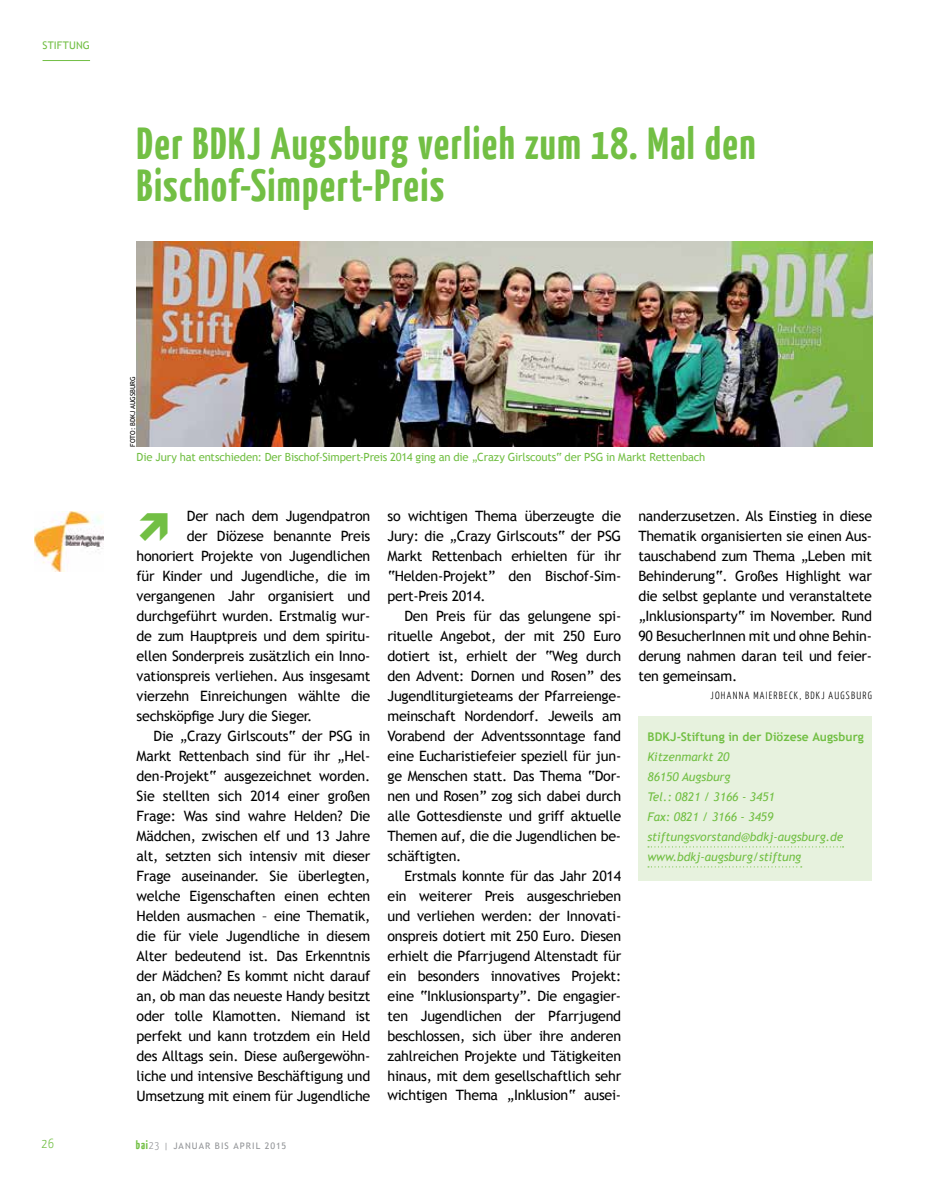
<style>
.page{position:relative;width:936px;height:1191px;background:#fff}
.page>*{position:absolute;margin:0;border:0;box-sizing:border-box;transform-origin:0 0}
.t1{font:700 45px/42px "BDKJ";letter-spacing:.02em;color:#72bf44}
.t2{font:14.25px/20px "Trebuchet MS";letter-spacing:-.015em;color:#000;text-align:justify}
.t3{font:300 13.5px "BDKJ";color:#72bf44}
.t4{font:italic 12px/20px "Trebuchet MS";letter-spacing:-.005em;color:#72bf44}
.t5{font:700 12px "Trebuchet MS";letter-spacing:.005em;color:#72bf44}
.t6{font:11.25px "Trebuchet MS";letter-spacing:-.015em;color:#72bf44}
.t7{font:300 10.5px "BDKJ";letter-spacing:.105em;color:#000}
.t8{font:10.5px "Trebuchet MS";letter-spacing:.015em;color:#72bf44}
.t9{font:9px "Trebuchet MS";letter-spacing:.115em;color:#939598}
.t10{font:6.75px "Trebuchet MS";color:#000}
.s1{font-family:"BDKJ";font-weight:700;font-size:12px;color:#72bf44}
.s2{font-family:"BDKJ";font-weight:300;font-size:11.25px}
</style>
<div class="page">
<hr style="left:43px;top:60px;width:47px;height:1px;background:#72bf44">
<img style="left:137px;top:241px;width:735px;height:206px">
<img style="left:34px;top:511px;width:69px;height:60px">
<div style="left:638px;top:716px;width:234px;height:165px;background:#e7f2de"></div>
<svg style="left:648px;top:846px;width:195px;height:1px"></svg>
<svg style="left:648px;top:866px;width:153px;height:1px"></svg>
<p class="t8" style="left:43px;top:39px;width:49px">STIFTUNG</p>
<h1 class="t1" style="left:137px;top:121px;width:621px">Der BDKJ Augsburg verlieh zum 18. Mal den<br>Bischof-Simpert-Preis</h1>
<p class="t10" style="left:129px;top:447px;width:72px;rotate:-90deg">FOTO: BDKJ AUGSBURG</p>
<p class="t6" style="left:137px;top:450px;width:570px">Die Jury hat entschieden: Der Bischof-Simpert-Preis 2014 ging an die „Crazy Girlscouts“ der PSG in Markt Rettenbach</p>
<p class="t2" style="left:187px;top:506px;width:185px">Der nach dem Jugendpatron</p>
<p class="t2" style="left:187px;top:526px;width:185px">der Diözese benannte Preis</p>
<p class="t2" style="left:137px;top:546px;width:235px">honoriert Projekte von Jugendlichen</p>
<p class="t2" style="left:137px;top:566px;width:235px">für Kinder und Jugendliche, die im</p>
<p class="t2" style="left:137px;top:586px;width:235px">vergangenen Jahr organisiert und</p>
<p class="t2" style="left:137px;top:606px;width:235px">durchgeführt wurden. Erstmalig wur-</p>
<p class="t2" style="left:137px;top:626px;width:235px">de zum Hauptpreis und dem spiritu-</p>
<p class="t2" style="left:137px;top:646px;width:235px">ellen Sonderpreis zusätzlich ein Inno-</p>
<p class="t2" style="left:137px;top:666px;width:235px">vationspreis verliehen. Aus insgesamt</p>
<p class="t2" style="left:137px;top:686px;width:235px">vierzehn Einreichungen wählte die</p>
<p class="t2" style="left:137px;top:706px;width:177px">sechsköpfige Jury die Sieger.</p>
<p class="t2" style="left:154px;top:726px;width:218px">Die „Crazy Girlscouts“ der PSG in</p>
<p class="t2" style="left:137px;top:746px;width:235px">Markt Rettenbach sind für ihr „Hel-</p>
<p class="t2" style="left:137px;top:766px;width:235px">den-Projekt“ ausgezeichnet worden.</p>
<p class="t2" style="left:137px;top:786px;width:235px">Sie stellten sich 2014 einer großen</p>
<p class="t2" style="left:137px;top:806px;width:235px">Frage: Was sind wahre Helden? Die</p>
<p class="t2" style="left:137px;top:826px;width:235px">Mädchen, zwischen elf und 13 Jahre</p>
<p class="t2" style="left:137px;top:846px;width:235px">alt, setzten sich intensiv mit dieser</p>
<p class="t2" style="left:137px;top:866px;width:235px">Frage auseinander. Sie überlegten,</p>
<p class="t2" style="left:137px;top:886px;width:235px">welche Eigenschaften einen echten</p>
<p class="t2" style="left:137px;top:906px;width:235px">Helden ausmachen – eine Thematik,</p>
<p class="t2" style="left:137px;top:926px;width:235px">die für viele Jugendliche in diesem</p>
<p class="t2" style="left:137px;top:946px;width:235px">Alter bedeutend ist. Das Erkenntnis</p>
<p class="t2" style="left:137px;top:966px;width:235px">der Mädchen? Es kommt nicht darauf</p>
<p class="t2" style="left:137px;top:986px;width:235px">an, ob man das neueste Handy besitzt</p>
<p class="t2" style="left:137px;top:1006px;width:235px">oder tolle Klamotten. Niemand ist</p>
<p class="t2" style="left:137px;top:1026px;width:235px">perfekt und kann trotzdem ein Held</p>
<p class="t2" style="left:137px;top:1045px;width:235px">des Alltags sein. Diese außergewöhn-</p>
<p class="t2" style="left:137px;top:1065px;width:235px">liche und intensive Beschäftigung und</p>
<p class="t2" style="left:137px;top:1085px;width:235px">Umsetzung mit einem für Jugendliche</p>
<p class="t2" style="left:387px;top:506px;width:235px">so wichtigen Thema überzeugte die Jury: die „Crazy Girlscouts“ der PSG Markt Rettenbach erhielten für ihr “Helden-Projekt” den Bischof-Sim&shy;pert-Preis 2014.</p>
<p class="t2" style="left:387px;top:606px;width:235px;text-indent:17px">Den Preis für das gelungene spi&shy;rituelle Angebot, der mit 250 Euro dotiert ist, erhielt der “Weg durch den Advent: Dornen und Rosen” des Jugendliturgieteams der Pfarreienge&shy;meinschaft Nordendorf. Jeweils am Vorabend der Adventssonntage fand eine Eucharistiefeier speziell für jun&shy;ge Menschen statt. Das Thema “Dor&shy;nen und Rosen” zog sich dabei durch alle Gottesdienste und griff aktuelle Themen auf, die die Jugendlichen be&shy;schäftigten.</p>
<p class="t2" style="left:387px;top:866px;width:235px;text-indent:17px">Erstmals konnte für das Jahr 2014 ein weiterer Preis ausgeschrieben und verliehen werden: der Innovati&shy;onspreis dotiert mit 250 Euro. Diesen erhielt die Pfarrjugend Altenstadt für ein besonders innovatives Projekt: eine “Inklusionsparty”. Die engagier&shy;ten Jugendlichen der Pfarrjugend beschlossen, sich über ihre anderen zahlreichen Projekte und Tätigkeiten hinaus, mit dem gesellschaftlich sehr wichtigen Thema „Inklusion“ ausei-</p>
<p class="t2" style="left:638px;top:506px;width:235px">nanderzusetzen. Als Einstieg in diese Thematik organisierten sie einen Aus&shy;tauschabend zum Thema „Leben mit Behinderung“. Großes Highlight war die selbst geplante und veranstaltete „Inklusionsparty“ im November. Rund 90 BesucherInnen mit und ohne Behin&shy;derung nahmen daran teil und feier&shy;ten gemeinsam.</p>
<p class="t7" style="left:710px;top:689px;width:163px">JOHANNA MAIERBECK, BDKJ AUGSBURG</p>
<p class="t5" style="left:647px;top:729px;width:218px">BDKJ-Stiftung in der Diözese Augsburg</p>
<p class="t4" style="left:647px;top:747px;width:197px">Kitzenmarkt 20<br>86150 Augsburg<br>Tel.: 0821 / 3166 - 3451<br>Fax: 0821 / 3166 - 3459 stiftungsvorstand@bdkj-augsburg.de www.bdkj-augsburg/stiftung</p>
<p class="t3" style="left:42px;top:1134px;width:14px">26</p>
<p class="t9" style="left:136px;top:1140px;width:152px"><span class="s1">bai</span><span class="s2">23</span> | JANUAR BIS APRIL 2015</p>
</div>
